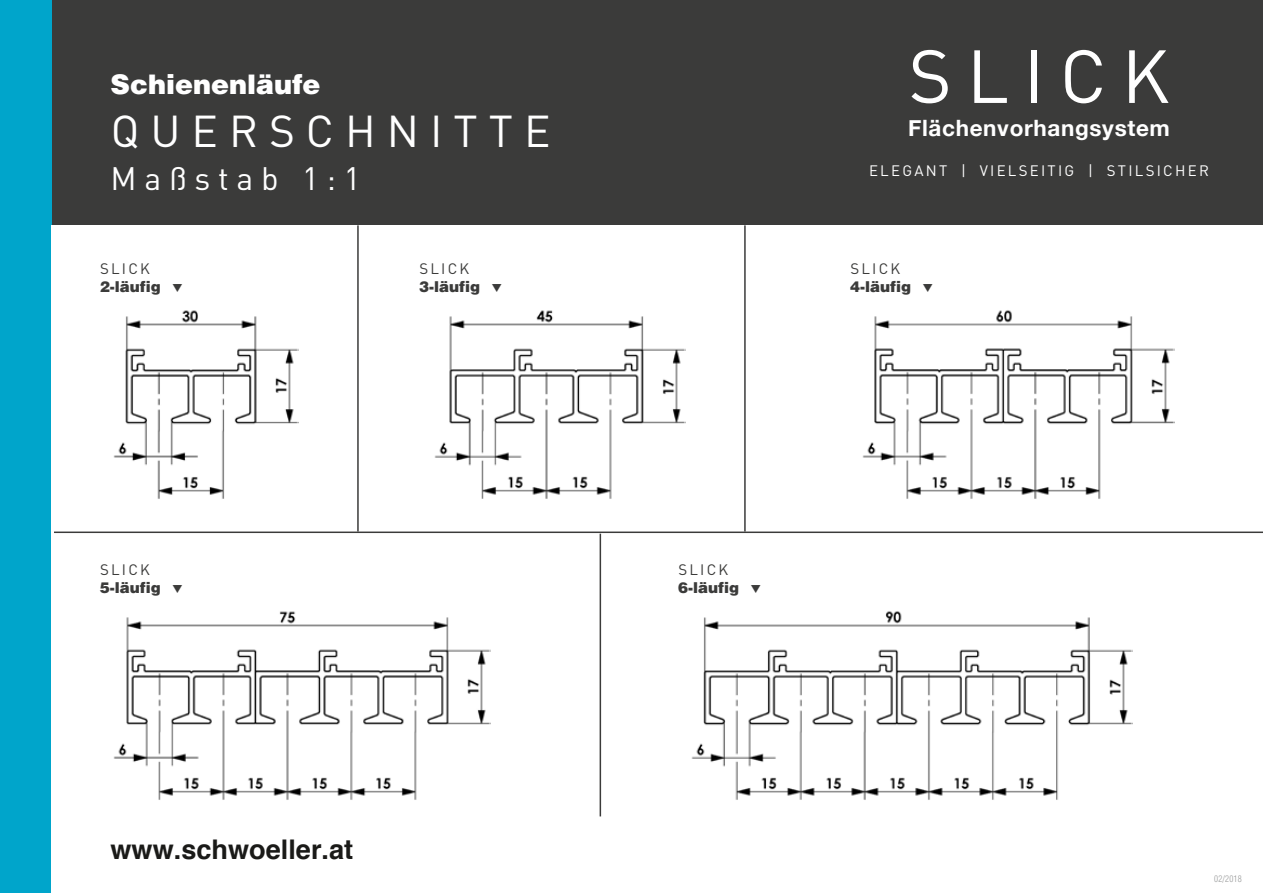
<style>
.page{position:relative;width:1263px;height:893px;background:#3b3b3a}
.page>*{position:absolute;margin:0;border:0;box-sizing:border-box;transform-origin:0 0}
.t1{font:73.95px "DIN Pro";letter-spacing:.2em;color:#fff}
.t2{font:44.1px "DIN Pro";letter-spacing:.25em;color:#fff}
.t3{font:32.1px "DIN Pro";letter-spacing:.24em;color:#fff}
.t4{font:700 27.15px "Helvetica";color:#1a1a18}
.t5{font:900 27px "Helvetica";color:#fff}
.t6{font:700 22.5px "Helvetica Neue";letter-spacing:.03em;color:#fff}
.t7{font:900 15px "Helvetica";color:#3b3b3a}
.t8{font:15px "DIN Pro";letter-spacing:.15em;color:#fff}
.t9{font:15px "DIN Pro";letter-spacing:.15em;color:#3b3b3a}
.t10{font:300 condensed 9px "Helvetica";letter-spacing:.02em;color:#9c9d9d}
</style>
<div class="page">
<div style="left:0;top:0;width:51px;height:893px;background:#00a5cb"></div>
<div style="left:52px;top:225px;width:1211px;height:668px;background:#fff"></div>
<img style="left:113px;top:310px;width:185px;height:189px">
<img style="left:434px;top:310px;width:252px;height:189px">
<img style="left:862px;top:310px;width:313px;height:189px">
<img style="left:113px;top:611px;width:377px;height:189px">
<img style="left:691px;top:611px;width:441px;height:189px">
<hr style="left:54px;top:531px;width:1209px;height:2px;background:#3b3b3a">
<hr style="left:357px;top:225px;width:2px;height:306px;background:#3b3b3a">
<hr style="left:600px;top:534px;width:1px;height:282px;background:#3b3b3a">
<hr style="left:744px;top:225px;width:2px;height:306px;background:#3b3b3a">
<h3 class="t5" style="left:111px;top:67px;width:212px">Schienenläufe</h3>
<h2 class="t2" style="left:111px;top:101px;width:441px">QUERSCHNITTE</h2>
<h3 class="t3" style="left:111px;top:156px;width:251px">Maßstab 1:1</h3>
<p class="t9" style="left:100px;top:259px;width:51px">SLICK</p>
<p class="t7" style="left:100px;top:277px;width:62px">2-läufig</p>
<p class="t9" style="left:419px;top:259px;width:51px">SLICK</p>
<p class="t7" style="left:419px;top:277px;width:62px">3-läufig</p>
<p class="t9" style="left:100px;top:559px;width:51px">SLICK</p>
<p class="t7" style="left:100px;top:578px;width:62px">5-läufig</p>
<h3 class="t4" style="left:111px;top:828px;width:244px">www.schwoeller.at</h3>
<p class="t9" style="left:678px;top:559px;width:51px">SLICK</p>
<p class="t7" style="left:678px;top:578px;width:62px">6-läufig</p>
<h1 class="t1" style="left:908px;top:26px;width:263px">SLICK</h1>
<h3 class="t6" style="left:908px;top:111px;width:263px">Flächenvorhangsystem</h3>
<p class="t8" style="left:869px;top:160px;width:341px">ELEGANT | VIELSEITIG | STILSICHER</p>
<p class="t9" style="left:850px;top:259px;width:51px">SLICK</p>
<p class="t7" style="left:850px;top:277px;width:62px">4-läufig</p>
<p class="t10" style="left:1214px;top:874px;width:29px">02/2018</p>
</div>
